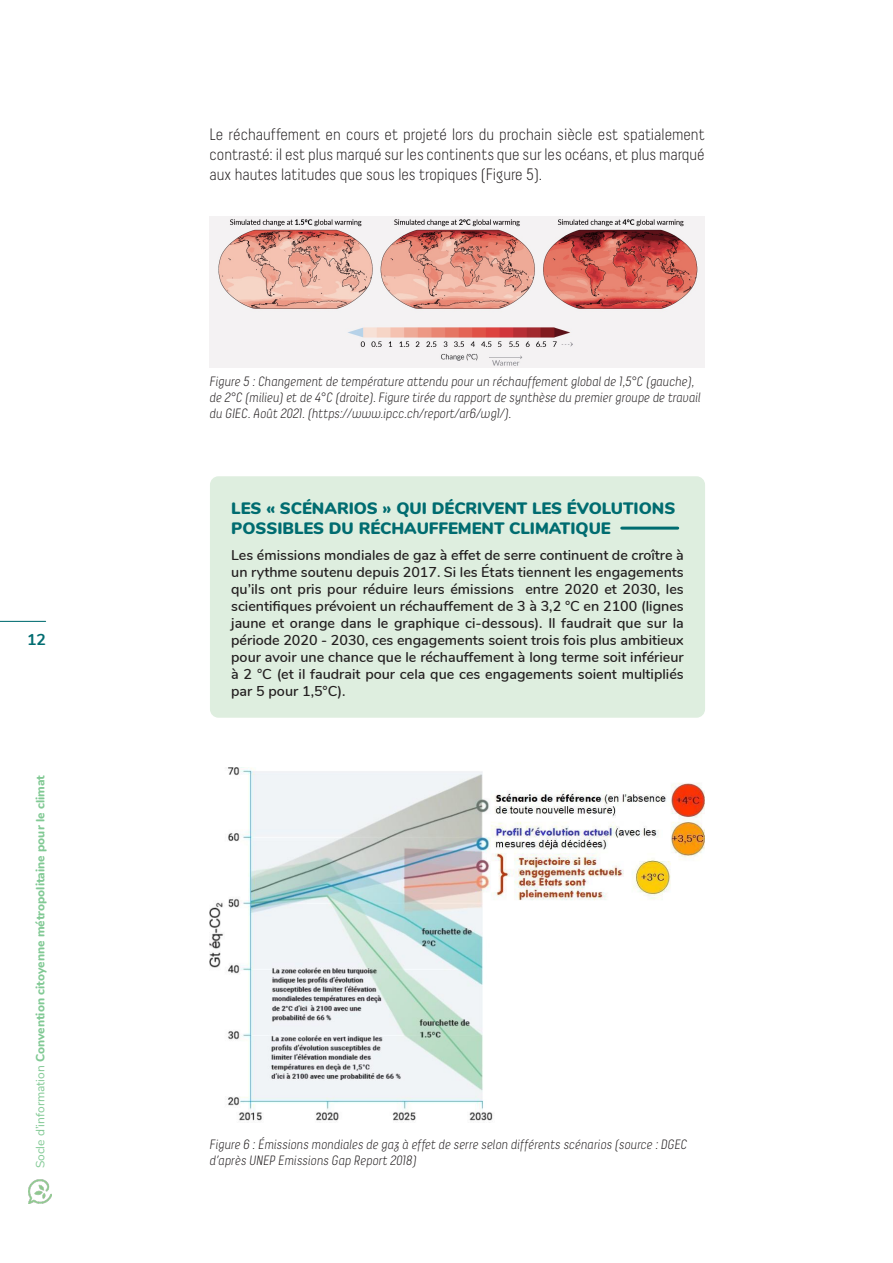
<style>
.page{position:relative;width:893px;height:1263px;background:#fff}
.page>*{position:absolute;margin:0;border:0;box-sizing:border-box;transform-origin:0 0}
.Texte_courant{font:300 16.5px/19.8px "Decima";color:#231f20;text-align:justify}
.Texte_courant-2{font:900 16.5px/19.8px "Nunito";color:#006c70}
.t1{font:700 15.75px "Nunito";color:#006c70}
.Texte_courant-3{font:600 14.25px/17.1px "Nunito";color:#231f20;text-align:justify}
.Notes_BP_-_légendes{font:italic 300 13.5px/16.2px "Decima";color:#231f20}
.t2{font:800 12px "Nunito";color:#81c994}
.s1{font-weight:400}
</style>
<div class="page">
<img style="left:210px;top:217px;width:495px;height:150px">
<div style="left:210px;top:476px;width:495px;height:242px;background:#deeedf;border-radius:9px"></div>
<hr style="left:622px;top:527px;width:56px;height:3px;background:#006c70">
<img style="left:210px;top:768px;width:495px;height:355px">
<hr style="left:0;top:621px;width:46px;height:1px;background:#006c70">
<img style="left:28px;top:1179px;width:23px;height:24px">
<p class="t1" style="left:27px;top:628px;width:20px">12</p>
<p class="t2" style="left:31px;top:1168px;width:395px;rotate:-90deg"><span class="s1">Socle d’information</span> Convention citoyenne métropolitaine pour le climat</p>
<p class="Texte_courant" style="left:210px;top:124px;width:497px">Le réchauffement en cours et projeté lors du prochain siècle est spatialement contrasté: il est plus marqué sur les continents que sur les océans, et plus marqué aux hautes latitudes que sous les tropiques (Figure 5).</p>
<p class="Notes_BP_-_légendes" style="left:210px;top:373px;width:493px">Figure 5 : Changement de température attendu pour un réchauffement global de 1,5°C (gauche), de 2°C (milieu) et de 4°C (droite). Figure tirée du rapport de synthèse du premier groupe de travail du GIEC. Août 2021. (https://www.ipcc.ch/report/ar6/wg1/).</p>
<p class="Texte_courant-2" style="left:231px;top:498px;width:446px">LES « SCÉNARIOS » QUI DÉCRIVENT LES ÉVOLUTIONS<br>POSSIBLES DU RÉCHAUFFEMENT CLIMATIQUE</p>
<p class="Texte_courant-3" style="left:231px;top:545px;width:454px">Les émissions mondiales de gaz à effet de serre continuent de croître à un rythme soutenu depuis 2017. Si les États tiennent les engagements qu’ils ont pris pour réduire leurs émissions entre 2020 et 2030, les scientifiques prévoient un réchauffement de 3 à 3,2 °C en 2100 (lignes jaune et orange dans le graphique ci-dessous). Il faudrait que sur la période 2020 - 2030, ces engagements soient trois fois plus ambitieux pour avoir une chance que le réchauffement à long terme soit inférieur à 2 °C (et il faudrait pour cela que ces engagements soient multipliés par 5 pour 1,5°C).</p>
<p class="Notes_BP_-_légendes" style="left:210px;top:1136px;width:479px">Figure 6 : Émissions mondiales de gaz à effet de serre selon différents scénarios (source : DGEC d’après UNEP Emissions Gap Report 2018)</p>
</div>
